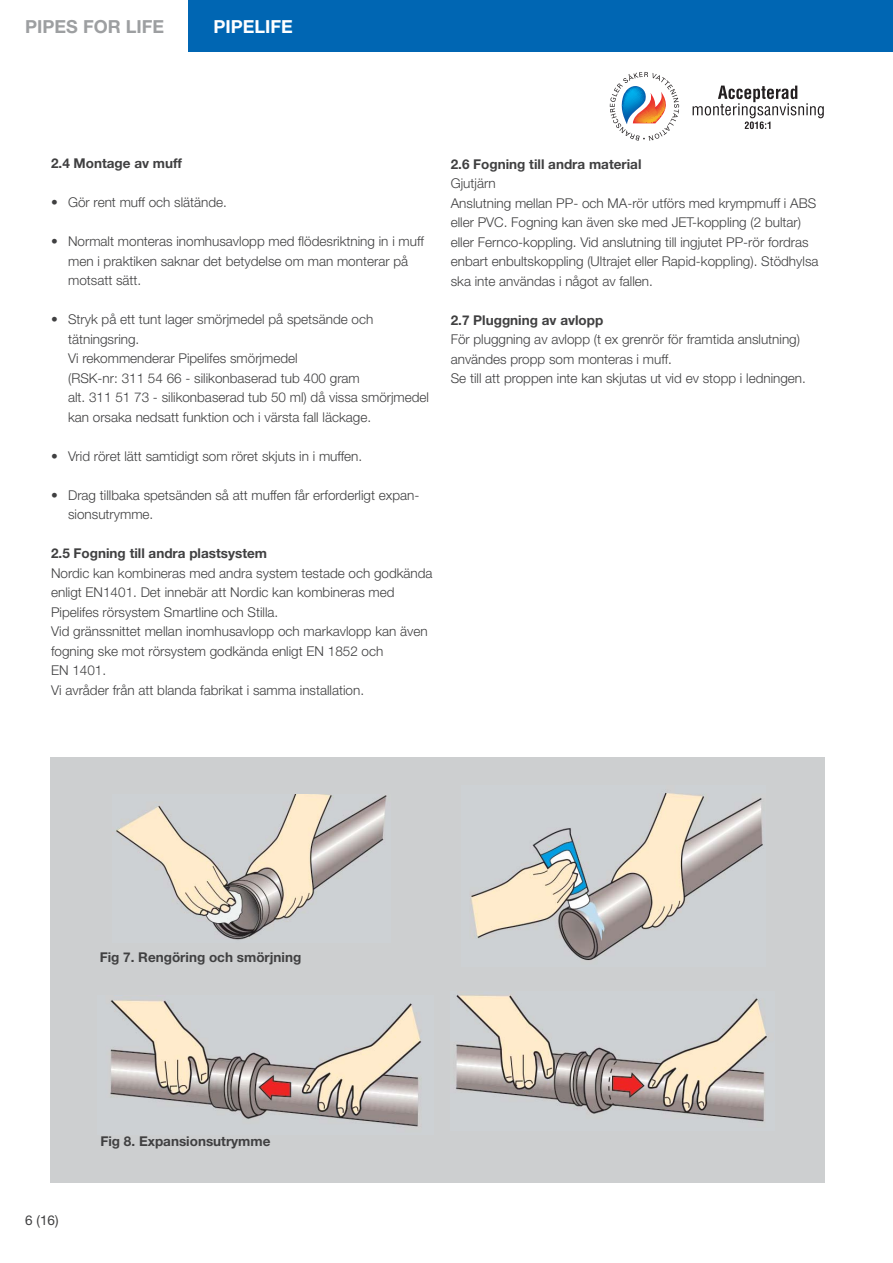
<style>
.page{position:relative;width:893px;height:1263px;background:#fff}
.page>*{position:absolute;margin:0;border:0;box-sizing:border-box;transform-origin:0 0}
.t1{font:700 18px "Helvetica Neue";color:#9d9fa1}
.t2{font:700 18px "Helvetica Neue";color:#fff}
.t3{font:300 13.5px/19.5px "Helvetica Neue";color:#404041}
.t4{font:700 13.5px "Helvetica Neue";color:#404041}
.t5{font:13.5px "Helvetica Neue";color:#404041}
</style>
<div class="page">
<div style="left:188px;top:0;width:704px;height:51px;background:#0066b3"></div>
<div style="left:51px;top:757px;width:774px;height:425px;background:#cdcfd0"></div>
<img style="left:116px;top:794px;width:271px;height:146px">
<img style="left:471px;top:792px;width:292px;height:169px">
<img style="left:110px;top:1000px;width:311px;height:127px">
<img style="left:456px;top:995px;width:311px;height:127px">
<svg style="left:609px;top:72px;width:70px;height:69px"></svg>
<svg style="left:692px;top:86px;width:131px;height:43px"></svg>
<h1 class="t1" style="left:25px;top:20px;width:140px">PIPES FOR LIFE</h1>
<h1 class="t2" style="left:213px;top:20px;width:81px">PIPELIFE</h1>
<p class="t4" style="left:51px;top:159px;width:132px">2.4 Montage av muff</p>
<p class="t3" style="left:51px;top:194px;width:177px">• Gör rent muff och slätände.</p>
<p class="t3" style="left:68px;top:233px;width:357px;text-indent:-17px">• Normalt monteras inomhusavlopp med flödesriktning in i muff men i praktiken saknar det betydelse om man monterar på motsatt sätt.</p>
<p class="t3" style="left:68px;top:311px;width:362px;text-indent:-17px">• Stryk på ett tunt lager smörjmedel på spetsände och tätningsring.<br>Vi rekommenderar Pipelifes smörjmedel<br>(RSK-nr: 311 54 66 - silikonbaserad tub 400 gram<br>alt. 311 51 73 - silikonbaserad tub 50 ml) då vissa smörjmedel kan orsaka nedsatt funktion och i värsta fall läckage.</p>
<p class="t3" style="left:51px;top:448px;width:313px">• Vrid röret lätt samtidigt som röret skjuts in i muffen.</p>
<p class="t3" style="left:68px;top:487px;width:353px;text-indent:-17px">• Drag tillbaka spetsänden så att muffen får erforderligt expan&shy;sionsutrymme.</p>
<p class="t4" style="left:51px;top:549px;width:217px">2.5 Fogning till andra plastsystem</p>
<p class="t3" style="left:51px;top:565px;width:383px">Nordic kan kombineras med andra system testade och godkända enligt EN1401. Det innebär att Nordic kan kombineras med Pipelifes rörsystem Smartline och Stilla.<br>Vid gränssnittet mellan inomhusavlopp och markavlopp kan även fogning ske mot rörsystem godkända enligt EN 1852 och<br>EN 1401.<br>Vi avråder från att blanda fabrikat i samma installation.</p>
<p class="t4" style="left:451px;top:159px;width:192px">2.6 Fogning till andra material</p>
<p class="t3" style="left:451px;top:175px;width:369px">Gjutjärn<br>Anslutning mellan PP- och MA-rör utförs med krympmuff i ABS eller PVC. Fogning kan även ske med JET-koppling (2 bultar) eller Fernco-koppling. Vid anslutning till ingjutet PP-rör fordras enbart enbultskoppling (Ultrajet eller Rapid-koppling). Stödhylsa ska inte användas i något av fallen.</p>
<p class="t4" style="left:451px;top:315px;width:154px">2.7 Pluggning av avlopp</p>
<p class="t3" style="left:451px;top:331px;width:357px">För pluggning av avlopp (t ex grenrör för framtida anslutning) användes propp som monteras i muff.<br>Se till att proppen inte kan skjutas ut vid ev stopp i ledningen.</p>
<p class="t4" style="left:100px;top:953px;width:203px">Fig 7. Rengöring och smörjning</p>
<p class="t5" style="left:25px;top:1216px;width:35px">6 (16)</p>
<p class="t4" style="left:100px;top:1136px;width:171px">Fig 8. Expansionsutrymme</p>
</div>
